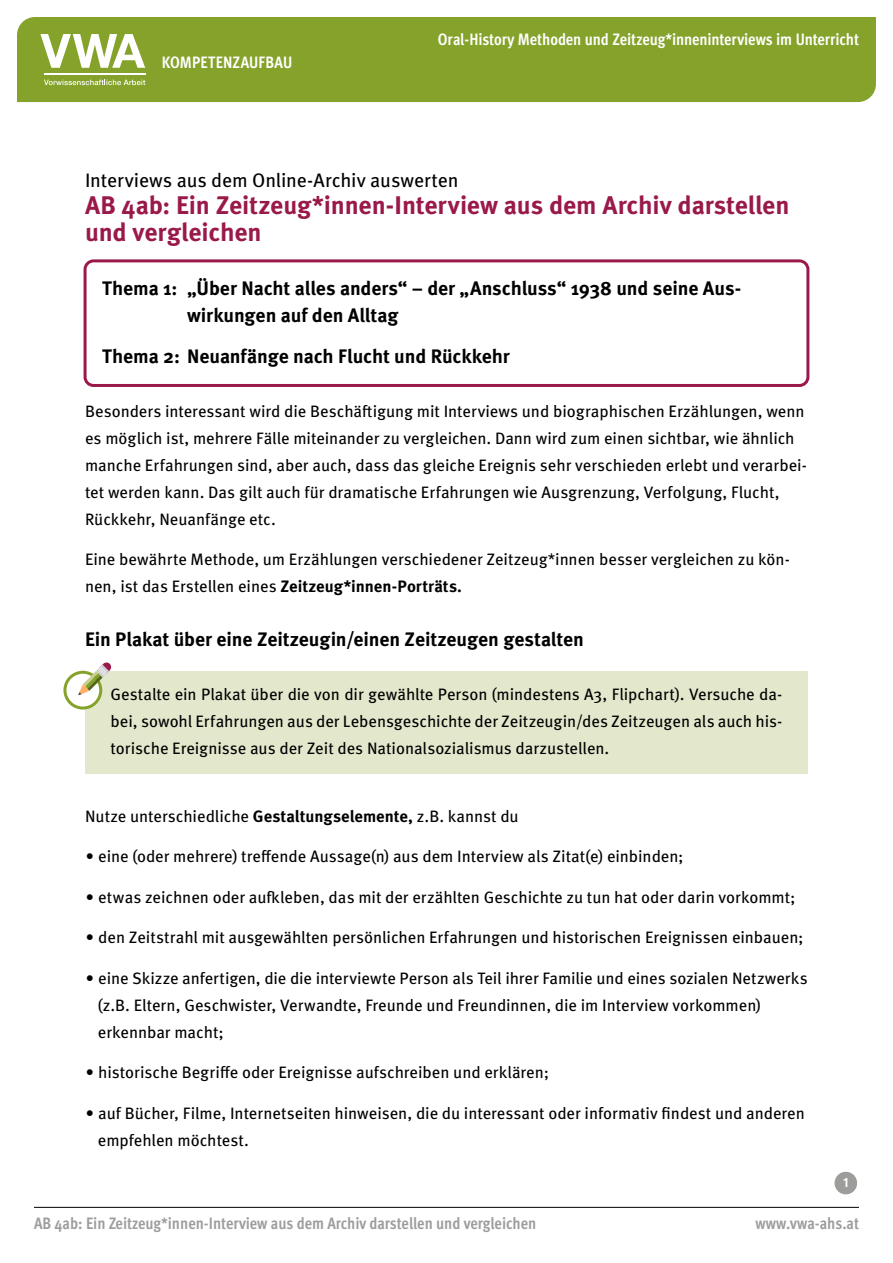
<style>
.page{position:relative;width:893px;height:1263px;background:#fff}
.page>*{position:absolute;margin:0;border:0;box-sizing:border-box;transform-origin:0 0}
.t1{font:700 25.5px/27px "Meta Pro";letter-spacing:-.01em;color:#9a194b}
.t2{font:700 19.5px/27px "Meta Pro";letter-spacing:-.005em;color:#000}
.t3{font:19.5px "Meta Pro";letter-spacing:-.005em;color:#000}
.t4{font:16.5px/27px "Meta Pro";letter-spacing:-.005em;color:#000}
.t5{font:700 condensed 16.5px "Meta Pro";color:#9d9d9c}
.t6{font:700 condensed 16.5px "Meta Pro";letter-spacing:-.005em;color:#fff}
.t7{font:700 13.5px "Meta Pro";color:#fff}
.s1{font-weight:700}
</style>
<div class="page">
<div style="left:85px;top:671px;width:723px;height:103px;background:#e3e7cc"></div>
<div style="left:834px;top:1172px;width:23px;height:22px;background:#9d9d9c;border-radius:50%"></div>
<div style="left:17px;top:17px;width:859px;height:85px;background:#85a32a"></div>
<hr style="left:44px;top:74px;width:101px;height:1px;background:#fff">
<svg style="left:44px;top:80px;width:101px;height:5px"></svg>
<svg style="left:40px;top:34px;width:105px;height:34px"></svg>
<hr style="left:34px;top:1207px;width:825px;height:1px;background:#000">
<svg style="left:65px;top:672px;width:36px;height:36px"></svg>
<div style="left:63px;top:671px;width:39px;height:38px;border:3px solid #85a32a;border-radius:50%"></div>
<svg style="left:78px;top:662px;width:34px;height:33px"></svg>
<div style="left:84px;top:259px;width:725px;height:128px;border:3px solid #9a194b;border-radius:9px"></div>
<p class="t6" style="left:162px;top:49px;width:132px">KOMPETENZAUFBAU</p>
<p class="t6" style="left:438px;top:27px;width:423px">Oral-History Methoden und Zeitzeug*inneninterviews im Unterricht</p>
<p class="t3" style="left:85px;top:165px;width:375px">Interviews aus dem Online-Archiv auswerten</p>
<h1 class="t1" style="left:85px;top:190px;width:706px">AB 4ab: Ein Zeitzeug*innen-Interview aus dem Archiv darstellen und vergleichen</h1>
<p class="t2" style="left:187px;top:274px;width:554px;text-indent:-85px">Thema 1: „Über Nacht alles anders“ – der „Anschluss“ 1938 und seine Aus&shy;wirkungen auf den Alltag</p>
<p class="t2" style="left:102px;top:341px;width:409px">Thema 2: Neuanfänge nach Flucht und Rückkehr</p>
<p class="t4" style="left:85px;top:396px;width:724px">Besonders interessant wird die Beschäftigung mit Interviews und biographischen Erzählungen, wenn es möglich ist, mehrere Fälle miteinander zu vergleichen. Dann wird zum einen sichtbar, wie ähnlich manche Erfahrungen sind, aber auch, dass das gleiche Ereignis sehr verschieden erlebt und verarbei&shy;tet werden kann. Das gilt auch für dramatische Erfahrungen wie Ausgrenzung, Verfolgung, Flucht, Rückkehr, Neuanfänge etc.</p>
<p class="t4" style="left:85px;top:545px;width:706px">Eine bewährte Methode, um Erzählungen verschiedener Zeitzeug*innen besser vergleichen zu kön&shy;nen, ist das Erstellen eines <span class="s1">Zeitzeug*innen-Porträts.</span></p>
<p class="t2" style="left:85px;top:625px;width:500px">Ein Plakat über eine Zeitzeugin/einen Zeitzeugen gestalten</p>
<p class="t4" style="left:111px;top:680px;width:673px;text-align:justify">Gestalte ein Plakat über die von dir gewählte Person (mindestens A3, Flipchart). Versuche da&shy;bei, sowohl Erfahrungen aus der Lebensgeschichte der Zeitzeugin/des Zeitzeugen als auch his&shy;torische Ereignisse aus der Zeit des Nationalsozialismus darzustellen.</p>
<p class="t4" style="left:85px;top:801px;width:435px">Nutze unterschiedliche <span class="s1">Gestaltungselemente,</span> z.B. kannst du</p>
<p class="t4" style="left:85px;top:842px;width:600px">∙ eine (oder mehrere) treffende Aussage(n) aus dem Interview als Zitat(e) einbinden;</p>
<p class="t4" style="left:85px;top:882px;width:712px">∙ etwas zeichnen oder aufkleben, das mit der erzählten Geschichte zu tun hat oder darin vorkommt;</p>
<p class="t4" style="left:85px;top:923px;width:720px">∙ den Zeitstrahl mit ausgewählten persönlichen Erfahrungen und historischen Ereignissen einbauen;</p>
<p class="t4" style="left:98px;top:963px;width:711px;text-indent:-13px">∙ eine Skizze anfertigen, die die interviewte Person als Teil ihrer Familie und eines sozialen Netzwerks (z.B. Eltern, Geschwister, Verwandte, Freunde und Freundinnen, die im Interview vorkommen) erkennbar macht;</p>
<p class="t4" style="left:85px;top:1058px;width:465px">∙ historische Begriffe oder Ereignisse aufschreiben und erklären;</p>
<p class="t4" style="left:98px;top:1098px;width:709px;text-indent:-13px">∙ auf Bücher, Filme, Internetseiten hinweisen, die du interessant oder informativ findest und anderen empfehlen möchtest.</p>
<p class="t7" style="left:843px;top:1172px;width:7px">1</p>
<p class="t5" style="left:34px;top:1210px;width:504px">AB 4ab: Ein Zeitzeug*innen-Interview aus dem Archiv darstellen und vergleichen</p>
<p class="t5" style="left:755px;top:1210px;width:105px">www.vwa-ahs.at</p>
</div>
